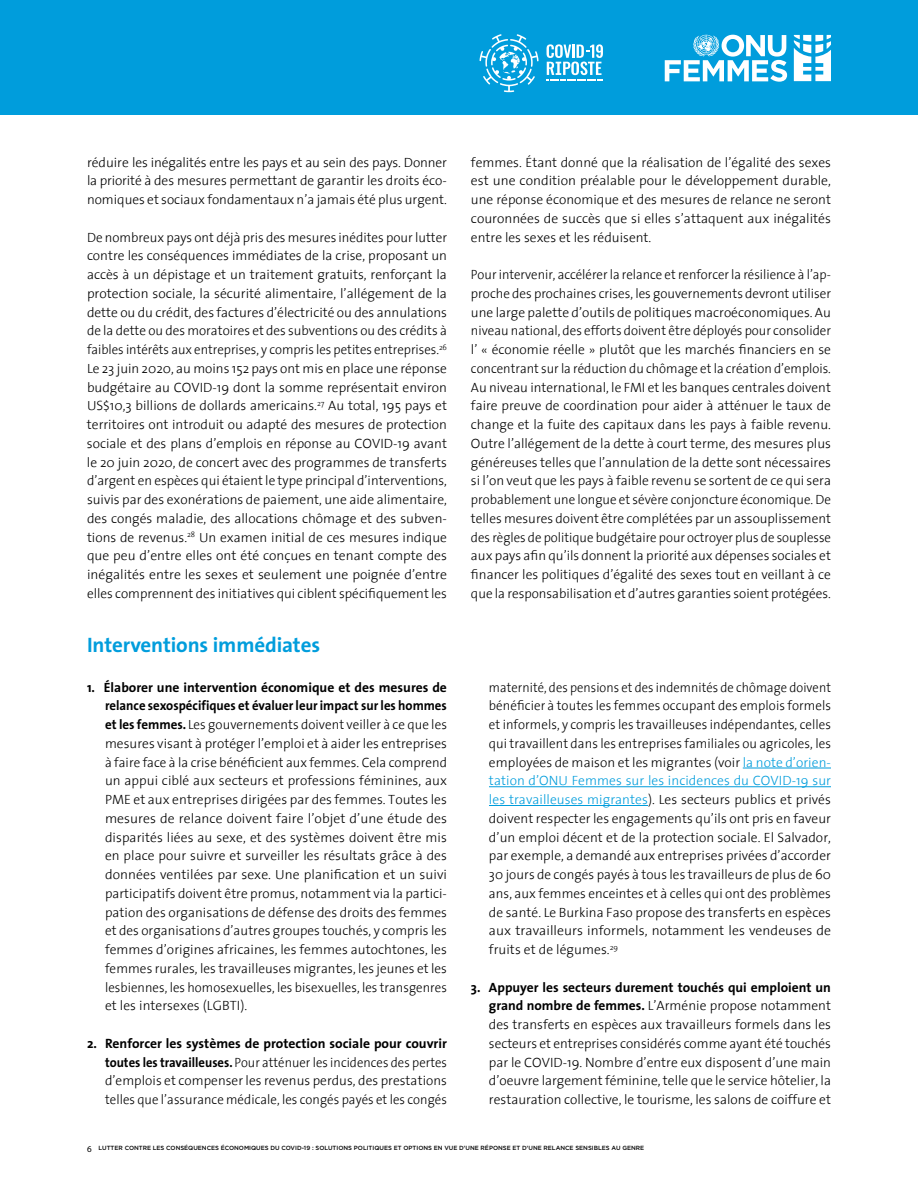
<style>
.page{position:relative;width:918px;height:1188px;background:#fff}
.page>*{position:absolute;margin:0;border:0;box-sizing:border-box;transform-origin:0 0}
.t1{font:700 21px "The Sans";letter-spacing:-.005em;color:#009ddc}
.t2{font:300 13.5px/18.8px "The Sans";color:#000;text-align:justify}
.t3{font:300 13.5px/18.8px "The Sans";color:#000;text-align:justify;scale:.95 1}
.t4{font:300 13.5px/18.8px "The Sans";color:#000;text-align:justify;scale:.93 1}
.t5{font:300 13.5px/18.8px "The Sans";color:#000;text-align:justify;scale:.94 1}
.t6{font:500 6px "Gotham";color:#000}
.s1{font-weight:700}
.s2{color:#009ddc}
.s3{font-family:"Myriad Pro";font-weight:400;font-size:9px}
</style>
<div class="page">
<div style="left:0;top:0;width:918px;height:115px;background:#009ddc"></div>
<svg style="left:665px;top:34px;width:122px;height:48px"></svg>
<svg style="left:794px;top:35px;width:37px;height:46px"></svg>
<svg style="left:480px;top:34px;width:59px;height:58px"></svg>
<svg style="left:546px;top:44px;width:57px;height:37px"></svg>
<hr style="left:743px;top:768px;width:88px;height:1px;background:#009ddc">
<hr style="left:489px;top:786px;width:342px;height:1px;background:#009ddc">
<hr style="left:489px;top:805px;width:159px;height:1px;background:#009ddc">
<p class="t2" style="left:87px;top:152px;width:362px">réduire les inégalités entre les pays et au sein des pays. Donner la priorité à des mesures permettant de garantir les droits éco&shy;nomiques et sociaux fondamentaux n’a jamais été plus urgent.</p>
<p class="t2" style="left:87px;top:227px;width:362px">De nombreux pays ont déjà pris des mesures inédites pour lutter contre les conséquences immédiates de la crise, proposant un accès à un dépistage et un traitement gratuits, renforçant la protection sociale, la sécurité alimentaire, l’allégement de la dette ou du crédit, des factures d’électricité ou des annulations de la dette ou des moratoires et des subventions ou des crédits à faibles intérêts aux entreprises, y compris les petites entreprises.<sup>26<br></sup>Le 23 juin 2020, au moins 152 pays ont mis en place une réponse budgétaire au COVID-19 dont la somme représentait environ US$10,3 billions de dollards americains.<sup>27</sup> Au total, 195 pays et territoires ont introduit ou adapté des mesures de protection sociale et des plans d’emplois en réponse au COVID-19 avant le 20 juin 2020, de concert avec des programmes de transferts d’argent en espèces qui étaient le type principal d’interventions, suivis par des exonérations de paiement, une aide alimentaire, des congés maladie, des allocations chômage et des subven&shy;tions de revenus.<sup>28</sup> Un examen initial de ces mesures indique que peu d’entre elles ont été conçues en tenant compte des inégalités entre les sexes et seulement une poignée d’entre elles comprennent des initiatives qui ciblent spécifiquement les</p>
<h1 class="t1" style="left:87px;top:627px;width:235px">Interventions immédiates</h1>
<p class="t2" style="left:105px;top:677px;width:344px;text-indent:-18px"><span class="s1">1. Élaborer une intervention économique et des mesures de relance sexospécifiques et évaluer leur impact sur les hommes et les femmes.</span> Les gouvernements doivent veiller à ce que les mesures visant à protéger l’emploi et à aider les entreprises à faire face à la crise bénéficient aux femmes. Cela comprend un appui ciblé aux secteurs et professions féminines, aux PME et aux entreprises dirigées par des femmes. Toutes les mesures de relance doivent faire l’objet d’une étude des disparités liées au sexe, et des systèmes doivent être mis en place pour suivre et surveiller les résultats grâce à des données ventilées par sexe. Une planification et un suivi participatifs doivent être promus, notamment via la partici&shy;pation des organisations de défense des droits des femmes et des organisations d’autres groupes touchés, y compris les femmes d’origines africaines, les femmes autochtones, les femmes rurales, les travailleuses migrantes, les jeunes et les lesbiennes, les homosexuelles, les bisexuelles, les transgenres et les intersexes (LGBTI).</p>
<p class="t5" style="left:105px;top:1033px;width:365px;text-indent:-18px"><span class="s1">2. Renforcer les systèmes de protection sociale pour couvrir toutes les travailleuses.</span> Pour atténuer les incidences des pertes d’emplois et compenser les revenus perdus, des prestations telles que l’assurance médicale, les congés payés et les congés</p>
<p class="t2" style="left:471px;top:152px;width:362px">femmes. Étant donné que la réalisation de l’égalité des sexes est une condition préalable pour le développement durable, une réponse économique et des mesures de relance ne seront couronnées de succès que si elles s’attaquent aux inégalités entre les sexes et les réduisent.</p>
<p class="t3" style="left:471px;top:265px;width:380px">Pour intervenir, accélérer la relance et renforcer la résilience à l’ap&shy;proche des prochaines crises, les gouvernements devront utiliser une large palette d’outils de politiques macroéconomiques. Au niveau national, des efforts doivent être déployés pour consolider l’ « économie réelle » plutôt que les marchés financiers en se concentrant sur la réduction du chômage et la création d’emplois.<br>Au niveau international, le FMI et les banques centrales doivent faire preuve de coordination pour aider à atténuer le taux de change et la fuite des capitaux dans les pays à faible revenu.<br>Outre l’allégement de la dette à court terme, des mesures plus généreuses telles que l’annulation de la dette sont nécessaires si l’on veut que les pays à faible revenu se sortent de ce qui sera probablement une longue et sévère conjoncture économique. De telles mesures doivent être complétées par un assouplissement des règles de politique budgétaire pour octroyer plus de souplesse aux pays afin qu’ils donnent la priorité aux dépenses sociales et financer les politiques d’égalité des sexes tout en veillant à ce que la responsabilisation et d’autres garanties soient protégées.</p>
<p class="t4" style="left:489px;top:677px;width:369px">maternité, des pensions et des indemnités de chômage doivent bénéficier à toutes les femmes occupant des emplois formels et informels, y compris les travailleuses indépendantes, celles qui travaillent dans les entreprises familiales ou agricoles, les employées de maison et les migrantes (voir <span class="s2">la note d’orien&shy;tation d’ONU Femmes sur les incidences du COVID-19 sur les travailleuses migrantes</span>). Les secteurs publics et privés doivent respecter les engagements qu’ils ont pris en faveur d’un emploi décent et de la protection sociale. El Salvador, par exemple, a demandé aux entreprises privées d’accorder 30 jours de congés payés à tous les travailleurs de plus de 60 ans, aux femmes enceintes et à celles qui ont des problèmes de santé. Le Burkina Faso propose des transferts en espèces aux travailleurs informels, notamment les vendeuses de fruits et de légumes.<sup>29</sup></p>
<p class="t2" style="left:489px;top:977px;width:344px;text-indent:-18px"><span class="s1">3. Appuyer les secteurs durement touchés qui emploient un grand nombre de femmes.</span> L’Arménie propose notamment des transferts en espèces aux travailleurs formels dans les secteurs et entreprises considérés comme ayant été touchés par le COVID-19. Nombre d’entre eux disposent d’une main d’oeuvre largement féminine, telle que le service hôtelier, la restauration collective, le tourisme, les salons de coiffure et</p>
<p class="t6" style="left:87px;top:1144px;width:559px"><span class="s3">6</span> LUTTER CONTRE LES CONSÉQUENCES ÉCONOMIQUES DU COVID-19 : SOLUTIONS POLITIQUES ET OPTIONS EN VUE D’UNE RÉPONSE ET D’UNE RELANCE SENSIBLES AU GENRE</p>
</div>
